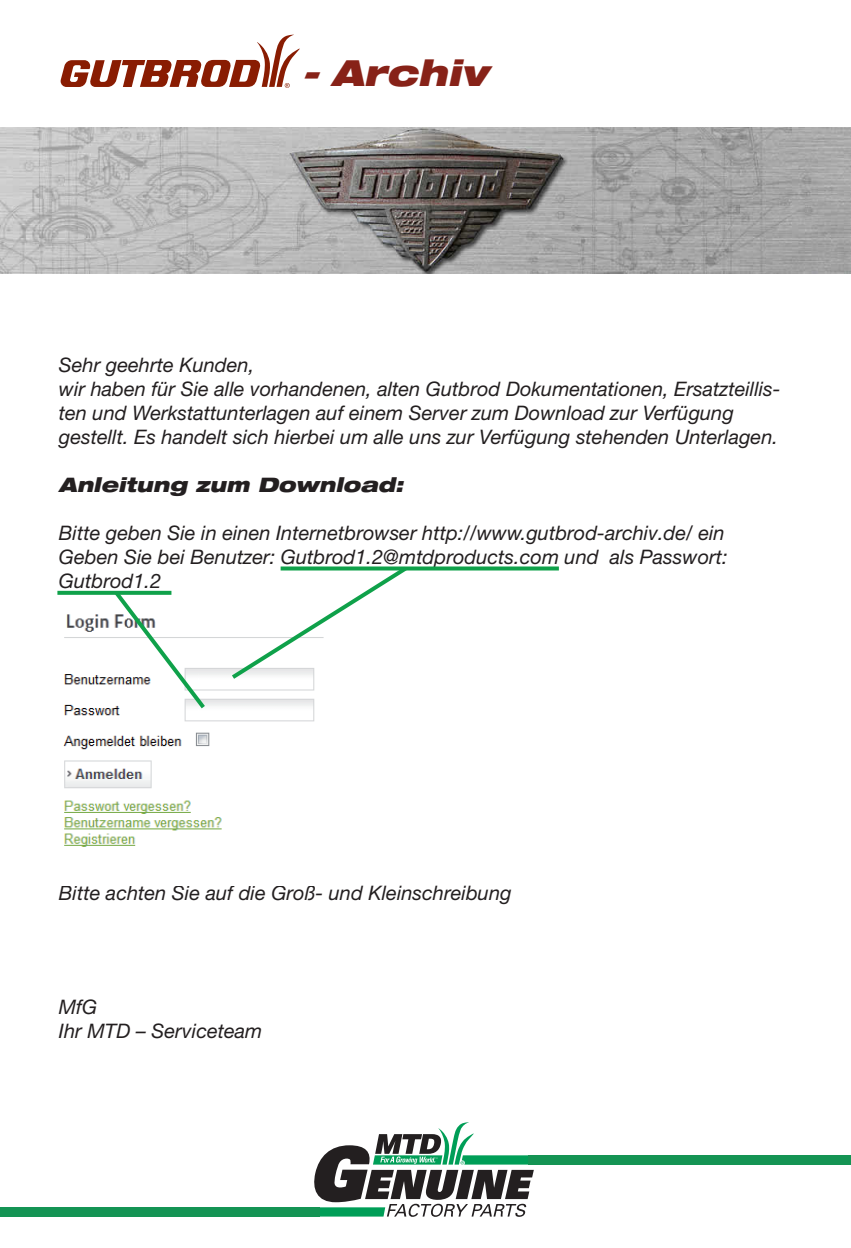
<style>
.page{position:relative;width:851px;height:1248px;background:#fff}
.page>*{position:absolute;margin:0;border:0;box-sizing:border-box;transform-origin:0 0}
.t1{font:italic 900 expanded 36px "Helvetica Neue LT Pro";color:#872218}
.t2{font:italic 20px/24px "Helvetica Neue LT Pro";color:#231f20}
.t3{font:italic 900 expanded 20px "Helvetica Neue LT Pro";color:#231f20}
</style>
<div class="page">
<img style="left:0;top:127px;width:850px;height:146px">
<img style="left:63px;top:614px;width:252px;height:233px">
<svg style="left:314px;top:1122px;width:222px;height:94px"></svg>
<div style="left:0;top:1207px;width:319px;height:9px;background:#149454"></div>
<div style="left:528px;top:1155px;width:322px;height:9px;background:#149454"></div>
<svg style="left:411px;top:566px;width:147px;height:4px"></svg>
<svg style="left:227px;top:566px;width:184px;height:116px"></svg>
<svg style="left:57px;top:590px;width:54px;height:4px"></svg>
<svg style="left:111px;top:590px;width:98px;height:122px"></svg>
<svg style="left:61px;top:34px;width:239px;height:54px"></svg>
<h1 class="t1" style="left:299px;top:50px;width:190px">- Archiv</h1>
<p class="t2" style="left:59px;top:352px;width:723px">Sehr geehrte Kunden,<br>wir haben für Sie alle vorhandenen, alten Gutbrod Dokumentationen, Ersatzteillis&shy;ten und Werkstattunterlagen auf einem Server zum Download zur Verfügung gestellt. Es handelt sich hierbei um alle uns zur Verfügung stehenden Unterlagen.</p>
<p class="t3" style="left:59px;top:472px;width:346px">Anleitung zum Download:</p>
<p class="t2" style="left:59px;top:520px;width:670px">Bitte geben Sie in einen Internetbrowser http://www.gutbrod-archiv.de/ ein<br>Geben Sie bei Benutzer: Gutbrod1.2@mtdproducts.com und als Passwort:<br>Gutbrod1.2</p>
<p class="t2" style="left:59px;top:880px;width:454px">Bitte achten Sie auf die Groß- und Kleinschreibung</p>
<p class="t2" style="left:59px;top:994px;width:205px">MfG<br>Ihr MTD – Serviceteam</p>
</div>
